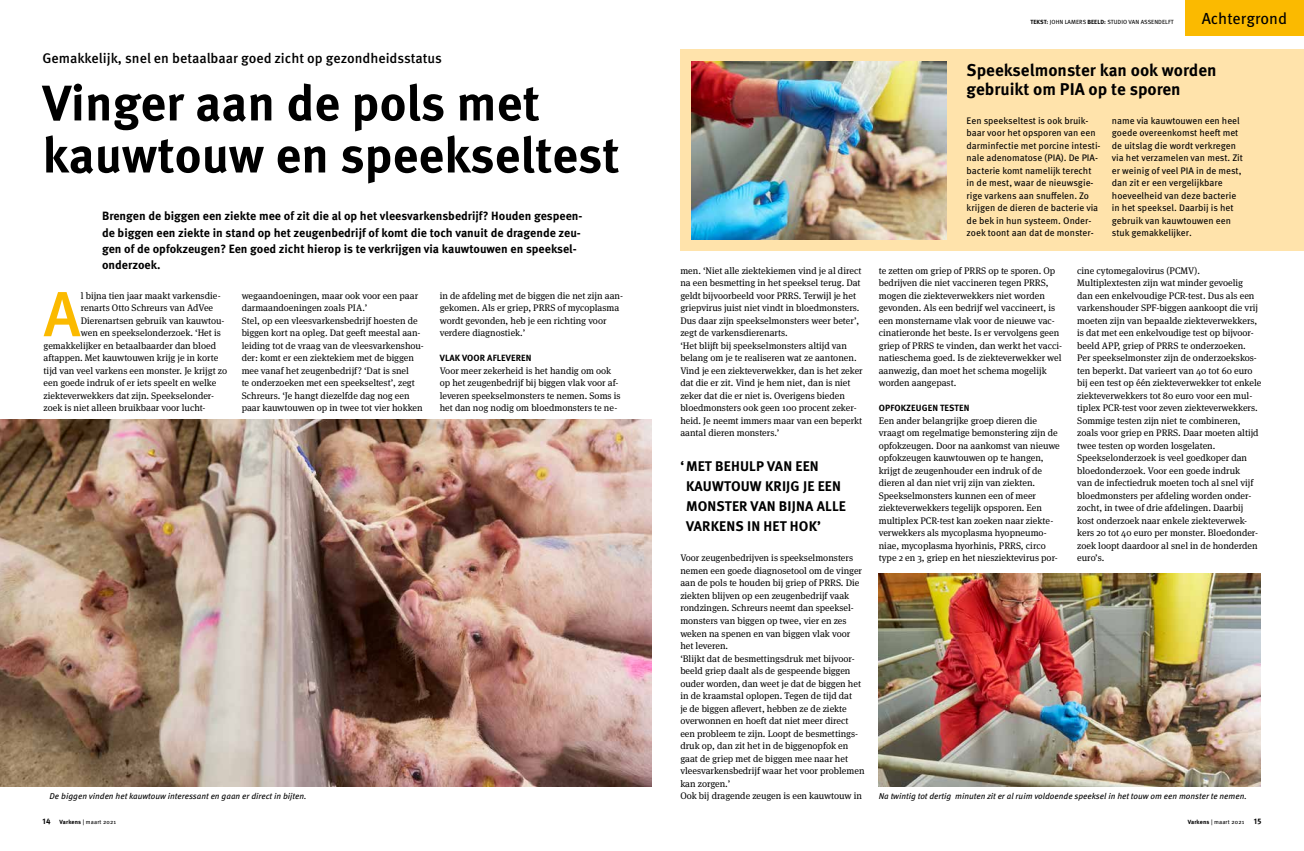
<style>
.page{position:relative;width:1304px;height:851px;background:#fff}
.page>*{position:absolute;margin:0;border:0;box-sizing:border-box;transform-origin:0 0}
.t1{font:500 63.7px "Meta OT";color:#fbba00}
.t2{font:700 50px/52px "Meta OT";color:#000}
.t3{font:700 17px/19px "Meta OT";color:#000}
.t4{font:16px "Meta OT";color:#000}
.t5{font:700 14px/20px "Meta OT";letter-spacing:.01em;color:#000}
.t6{font:500 14px "Meta OT";color:#000}
.t7{font:700 12px/16px "Meta OT";color:#000}
.t8{font:9.5px/12.5px "Meta Serif OT";color:#000}
.t9{font:9.5px/12.5px "Meta OT";color:#000}
.t10{font:700 9px "Meta OT";letter-spacing:.01em;color:#000}
.t11{font:italic 8.5px "Meta OT";color:#000}
.t12{font:6px "Meta OT";letter-spacing:.01em;color:#000}
.s1{font-weight:700}
.s2{font-weight:700;font-size:8px}
</style>
<div class="page">
<img style="left:879px;top:573px;width:381px;height:213px">
<div style="left:680px;top:50px;width:624px;height:201px;background:#ffe3ab"></div>
<img style="left:692px;top:61px;width:255px;height:179px">
<div style="left:1185px;top:0;width:119px;height:36px;background:#fbba00"></div>
<img style="left:0;top:420px;width:652px;height:366px">
<h3 class="t6" style="left:43px;top:50px;width:401px">Gemakkelijk, snel en betaalbaar goed zicht op gezondheidsstatus</h3>
<h2 class="t2" style="left:43px;top:78px;width:579px">Vinger aan de pols met kauwtouw en speekseltest</h2>
<p class="t7" style="left:102px;top:209px;width:482px">Brengen de biggen een ziekte mee of zit die al op het vleesvarkensbedrijf? Houden gespeen&shy;de biggen een ziekte in stand op het zeugenbedrijf of komt die toch vanuit de dragende zeu&shy;gen of de opfokzeugen? Een goed zicht hierop is te verkrijgen via kauwtouwen en speeksel&shy;onderzoek.</p>
<h1 class="t1" style="left:43px;top:277px;width:39px">A</h1>
<p class="t8" style="left:81px;top:289px;width:141px">l bijna tien jaar maakt varkensdie-</p>
<p class="t8" style="left:81px;top:302px;width:134px">renarts Otto Schreurs van AdVee</p>
<p class="t8" style="left:81px;top:314px;width:145px">Dierenartsen gebruik van kauwtou-</p>
<p class="t8" style="left:81px;top:327px;width:142px">wen en speekselonderzoek. ‘Het is</p>
<p class="t8" style="left:44px;top:339px;width:174px">gemakkelijker en betaalbaarder dan bloed</p>
<p class="t8" style="left:44px;top:352px;width:176px">aftappen. Met kauwtouwen krijg je in korte</p>
<p class="t8" style="left:44px;top:364px;width:185px">tijd van veel varkens een monster. Je krijgt zo</p>
<p class="t8" style="left:44px;top:377px;width:174px">een goede indruk of er iets speelt en welke</p>
<p class="t8" style="left:44px;top:389px;width:172px">ziekteverwekkers dat zijn. Speekselonder-</p>
<p class="t8" style="left:44px;top:402px;width:163px">zoek is niet alleen bruikbaar voor lucht-</p>
<p class="t8" style="left:242px;top:289px;width:184px">wegaandoeningen, maar ook voor een paar darmaandoeningen zoals PIA.’<br>Stel, op een vleesvarkensbedrijf hoesten de biggen kort na opleg. Dat geeft meestal aan&shy;leiding tot de vraag van de vleesvarkenshou&shy;der: komt er een ziektekiem met de biggen mee vanaf het zeugenbedrijf? ‘Dat is snel<br>te onderzoeken met een speekseltest’, zegt Schreurs. ‘Je hangt diezelfde dag nog een paar kauwtouwen op in twee tot vier hokken</p>
<p class="t8" style="left:440px;top:289px;width:185px">in de afdeling met de biggen die net zijn aan&shy;gekomen. Als er griep, PRRS of mycoplasma wordt gevonden, heb je een richting voor verdere diagnostiek.’</p>
<p class="t10" style="left:440px;top:353px;width:93px">VLAK VOOR AFLEVEREN</p>
<p class="t8" style="left:440px;top:364px;width:182px">Voor meer zekerheid is het handig om ook op het zeugenbedrijf bij biggen vlak voor af&shy;leveren speekselmonsters te nemen. Soms is het dan nog nodig om bloedmonsters te ne-</p>
<p class="t11" style="left:50px;top:791px;width:258px">De biggen vinden het kauwtouw interessant en gaan er direct in bijten.</p>
<p class="t12" style="left:1030px;top:18px;width:145px"><span class="s1">TEKST:</span> JOHN LAMERS <span class="s1">BEELD:</span> STUDIO VAN ASSENDELFT</p>
<h3 class="t4" style="left:1202px;top:9px;width:87px">Achtergrond</h3>
<p class="t8" style="left:680px;top:264px;width:184px">men. ‘Niet alle ziektekiemen vind je al direct na een besmetting in het speeksel terug. Dat geldt bijvoorbeeld voor PRRS. Terwijl je het griepvirus juist niet vindt in bloedmonsters.<br>Dus daar zijn speekselmonsters weer beter’, zegt de varkensdierenarts.<br>‘Het blijft bij speekselmonsters altijd van belang om je te realiseren wat ze aantonen.<br>Vind je een ziekteverwekker, dan is het zeker dat die er zit. Vind je hem niet, dan is niet zeker dat die er niet is. Overigens bieden bloedmonsters ook geen 100 procent zeker&shy;heid. Je neemt immers maar van een beperkt aantal dieren monsters.’</p>
<h3 class="t5" style="left:686px;top:456px;width:161px;text-indent:-6px">‘MET BEHULP VAN EEN<br>KAUWTOUW KRIJG JE EEN<br>MONSTER VAN BIJNA ALLE<br>VARKENS IN HET HOK’</h3>
<p class="t8" style="left:680px;top:552px;width:186px">Voor zeugenbedrijven is speekselmonsters nemen een goede diagnosetool om de vinger aan de pols te houden bij griep of PRRS. Die ziekten blijven op een zeugenbedrijf vaak rondzingen. Schreurs neemt dan speeksel&shy;monsters van biggen op twee, vier en zes weken na spenen en van biggen vlak voor het leveren.<br>‘Blijkt dat de besmettingsdruk met bijvoor&shy;beeld griep daalt als de gespeende biggen ouder worden, dan weet je dat de biggen het in de kraamstal oplopen. Tegen de tijd dat<br>je de biggen aflevert, hebben ze de ziekte overwonnen en hoeft dat niet meer direct een probleem te zijn. Loopt de besmettings&shy;druk op, dan zit het in de biggenopfok en gaat de griep met de biggen mee naar het vleesvarkensbedrijf waar het voor problemen kan zorgen.’<br>Ook bij dragende zeugen is een kauwtouw in</p>
<h3 class="t3" style="left:967px;top:61px;width:251px">Speekselmonster kan ook worden gebruikt om PIA op te sporen</h3>
<p class="t9" style="left:967px;top:114px;width:135px">Een speekseltest is ook bruik&shy;baar voor het opsporen van een darminfectie met porcine intesti&shy;nale adenomatose (PIA). De PIA&shy;bacterie komt namelijk terecht in de mest, waar de nieuwsgie&shy;rige varkens aan snuffelen. Zo krijgen de dieren de bacterie via de bek in hun systeem. Onder&shy;zoek toont aan dat de monster-</p>
<p class="t9" style="left:1112px;top:114px;width:133px">name via kauwtouwen een heel goede overeenkomst heeft met de uitslag die wordt verkregen via het verzamelen van mest. Zit er weinig of veel PIA in de mest, dan zit er een vergelijkbare hoeveelheid van deze bacterie in het speeksel. Daarbij is het gebruik van kauwtouwen een stuk gemakkelijker.</p>
<p class="t8" style="left:879px;top:264px;width:185px">te zetten om griep of PRRS op te sporen. Op bedrijven die niet vaccineren tegen PRRS, mogen die ziekteverwekkers niet worden gevonden. Als een bedrijf wel vaccineert, is een monstername vlak voor de nieuwe vac&shy;cinatieronde het beste. Is er vervolgens geen griep of PRRS te vinden, dan werkt het vacci&shy;natieschema goed. Is de ziekteverwekker wel aanwezig, dan moet het schema mogelijk worden aangepast.</p>
<p class="t10" style="left:879px;top:403px;width:92px">OPFOKZEUGEN TESTEN</p>
<p class="t8" style="left:879px;top:414px;width:183px">Een ander belangrijke groep dieren die vraagt om regelmatige bemonstering zijn de opfokzeugen. Door na aankomst van nieuwe opfokzeugen kauwtouwen op te hangen, krijgt de zeugenhouder een indruk of de dieren al dan niet vrij zijn van ziekten.<br>Speekselmonsters kunnen een of meer ziekteverwekkers tegelijk opsporen. Een multiplex PCR-test kan zoeken naar ziekte&shy;verwekkers als mycoplasma hyopneumo&shy;niae, mycoplasma hyorhinis, PRRS, circo type 2 en 3, griep en het niesziektevirus por-</p>
<p class="t8" style="left:1077px;top:264px;width:186px">cine cytomegalovirus (PCMV).<br>Multiplextesten zijn wat minder gevoelig<br>dan een enkelvoudige PCR-test. Dus als een varkenshouder SPF-biggen aankoopt die vrij moeten zijn van bepaalde ziekteverwekkers, is dat met een enkelvoudige test op bijvoor&shy;beeld APP, griep of PRRS te onderzoeken.<br>Per speekselmonster zijn de onderzoekskos&shy;ten beperkt. Dat varieert van 40 tot 60 euro bij een test op één ziekteverwekker tot enkele ziekteverwekkers tot 80 euro voor een mul&shy;tiplex PCR-test voor zeven ziekteverwekkers.<br>Sommige testen zijn niet te combineren, zoals voor griep en PRRS. Daar moeten altijd twee testen op worden losgelaten.<br>Speekselonderzoek is veel goedkoper dan bloedonderzoek. Voor een goede indruk<br>van de infectiedruk moeten toch al snel vijf bloedmonsters per afdeling worden onder&shy;zocht, in twee of drie afdelingen. Daarbij kost onderzoek naar enkele ziekteverwek&shy;kers 20 tot 40 euro per monster. Bloedonder&shy;zoek loopt daardoor al snel in de honderden euro’s.</p>
<p class="t11" style="left:879px;top:791px;width:370px">Na twintig tot dertig minuten zit er al ruim voldoende speeksel in het touw om een monster te nemen.</p>
<p class="t12" style="left:43px;top:818px;width:75px"><span class="s2">14</span> <span class="s1">Varkens</span> | maart 2021</p>
<p class="t12" style="left:1188px;top:818px;width:75px"><span class="s1">Varkens</span> | maart 2021 <span class="s2">15</span></p>
</div>
